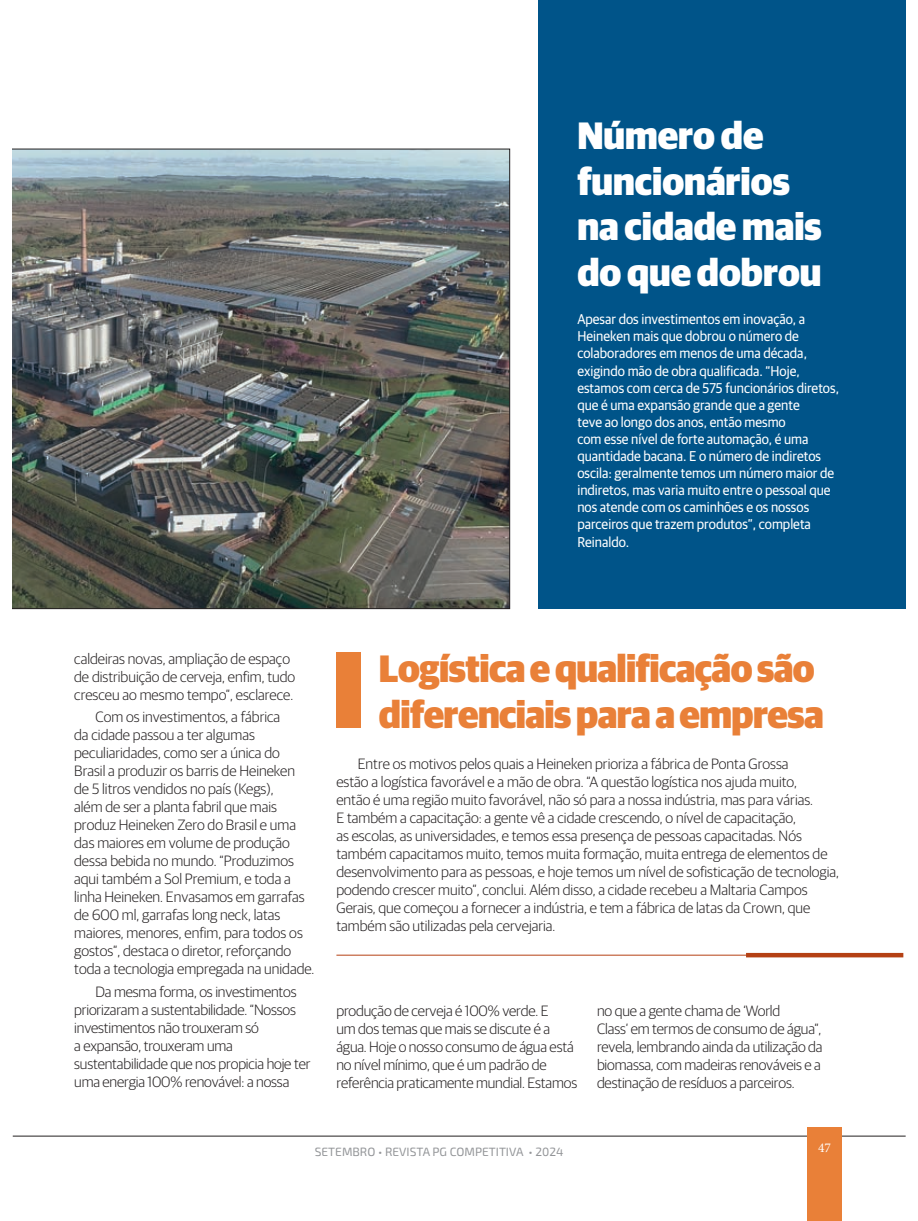
<style>
.page{position:relative;width:918px;height:1221px;background:#fff}
.page>*{position:absolute;margin:0;border:0;box-sizing:border-box;transform-origin:0 0}
.t1{font:900 38.25px/45.9px "Guardian Sans";letter-spacing:-.015em;color:#e98038;scale:.95 1}
.t2{font:900 38.25px/45.9px "Guardian Sans";color:#fff;scale:.95 1}
.t3{font:300 15px/18px "Guardian Sans";color:#231f20}
.t4{font:14.25px/17.1px "Guardian Sans";color:#fff;scale:.95 1}
.t5{font:13.5px "Minion Pro";color:#fff}
.t6{font:12px "Exo 2";color:#939598}
</style>
<div class="page">
<hr style="left:13px;top:1136px;width:893px;height:1px;background:#231f20">
<div style="left:807px;top:1127px;width:35px;height:94px;background:#e98038"></div>
<div style="left:538px;top:1px;width:368px;height:608px;background:#005489"></div>
<hr style="left:336px;top:955px;width:504px;height:1px;background:#b54114">
<hr style="left:746px;top:953px;width:157px;height:4px;background:#b54114">
<div style="left:336px;top:652px;width:25px;height:76px;background:#e98038"></div>
<img style="left:13px;top:149px;width:497px;height:460px">
<h1 class="t2" style="left:577px;top:115px;width:259px">Número de funcionários na cidade mais do que dobrou</h1>
<p class="t4" style="left:577px;top:312px;width:277px">Apesar dos investimentos em inovação, a Heineken mais que dobrou o número de colaboradores em menos de uma década, exigindo mão de obra qualificada. “Hoje, estamos com cerca de 575 funcionários diretos, que é uma expansão grande que a gente<br>teve ao longo dos anos, então mesmo<br>com esse nível de forte automação, é uma quantidade bacana. E o número de indiretos oscila: geralmente temos um número maior de indiretos, mas varia muito entre o pessoal que nos atende com os caminhões e os nossos parceiros que trazem produtos”, completa Reinaldo.</p>
<p class="t3" style="left:74px;top:651px;width:223px">caldeiras novas, ampliação de espaço de distribuição de cerveja, enfim, tudo cresceu ao mesmo tempo”, esclarece.</p>
<p class="t3" style="left:74px;top:709px;width:242px;text-indent:21px">Com os investimentos, a fábrica<br>da cidade passou a ter algumas peculiaridades, como ser a única do Brasil a produzir os barris de Heineken<br>de 5 litros vendidos no país (Kegs),<br>além de ser a planta fabril que mais produz Heineken Zero do Brasil e uma das maiores em volume de produção dessa bebida no mundo. “Produzimos aqui também a Sol Premium, e toda a linha Heineken. Envasamos em garrafas de 600 ml, garrafas long neck, latas maiores, menores, enfim, para todos os gostos”, destaca o diretor, reforçando toda a tecnologia empregada na unidade.</p>
<p class="t3" style="left:74px;top:984px;width:238px;text-indent:21px">Da mesma forma, os investimentos priorizaram a sustentabilidade. “Nossos investimentos não trouxeram só<br>a expansão, trouxeram uma sustentabilidade que nos propicia hoje ter uma energia 100% renovável: a nossa</p>
<h1 class="t1" style="left:379px;top:649px;width:470px">Logística e qualificação são diferenciais para a empresa</h1>
<p class="t3" style="left:336px;top:756px;width:504px;text-indent:21px">Entre os motivos pelos quais a Heineken prioriza a fábrica de Ponta Grossa<br>estão a logística favorável e a mão de obra. “A questão logística nos ajuda muito,<br>então é uma região muito favorável, não só para a nossa indústria, mas para várias.<br>E também a capacitação: a gente vê a cidade crescendo, o nível de capacitação,<br>as escolas, as universidades, e temos essa presença de pessoas capacitadas. Nós também capacitamos muito, temos muita formação, muita entrega de elementos de desenvolvimento para as pessoas, e hoje temos um nível de sofisticação de tecnologia, podendo crescer muito”, conclui. Além disso, a cidade recebeu a Maltaria Campos Gerais, que começou a fornecer a indústria, e tem a fábrica de latas da Crown, que também são utilizadas pela cervejaria.</p>
<p class="t3" style="left:336px;top:1003px;width:242px">produção de cerveja é 100% verde. E<br>um dos temas que mais se discute é a água. Hoje o nosso consumo de água está no nível mínimo, que é um padrão de referência praticamente mundial. Estamos</p>
<p class="t3" style="left:597px;top:1003px;width:227px">no que a gente chama de ‘World<br>Class’ em termos de consumo de água”, revela, lembrando ainda da utilização da biomassa, com madeiras renováveis e a destinação de resíduos a parceiros.</p>
<p class="t6" style="left:315px;top:1148px;width:250px">SETEMBRO • REVISTA PG COMPETITIVA • 2024</p>
<p class="t5" style="left:818px;top:1142px;width:14px">47</p>
</div>
